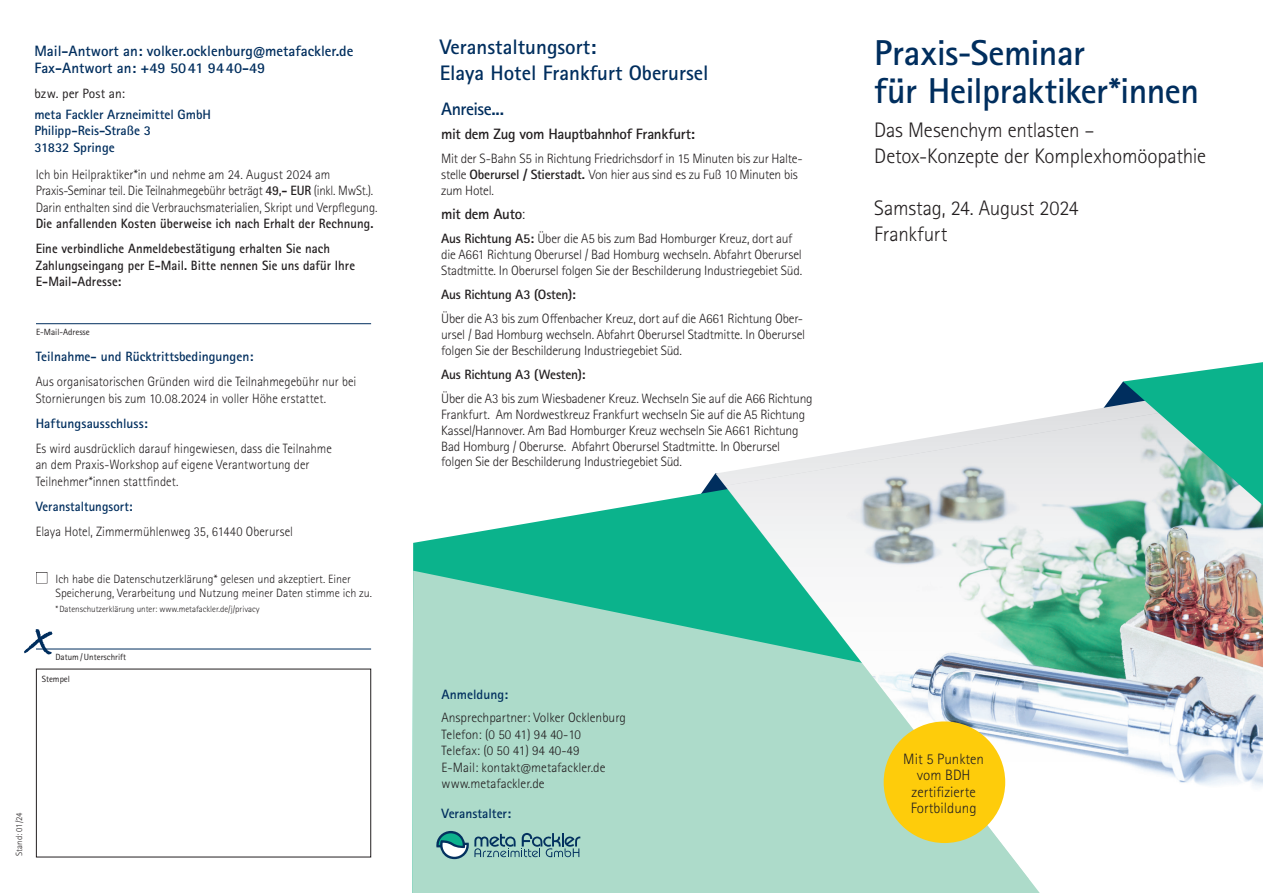
<style>
.page{position:relative;width:1263px;height:893px;background:#fff}
.page>*{position:absolute;margin:0;border:0;box-sizing:border-box;transform-origin:0 0}
.t1{font:700 36px/37.5px "Rotis Sans Serif Std";letter-spacing:-.015em;color:#002e5e}
.t2{font:300 21px/25.7px "Rotis Sans Serif Std";letter-spacing:-.01em;color:#231f20}
.t3{font:700 21px/25.2px "Rotis Sans Serif Std";color:#002e5e}
.t4{font:700 18px "Rotis Sans Serif Std";letter-spacing:-.03em;color:#002e5e}
.t5{font:700 15px/16.5px "Rotis Sans Serif Std";color:#002e5e}
.t6{font:700 15px "Rotis Sans Serif Std";letter-spacing:-.02em;color:#231f20}
.t7{font:300 15px/16.5px "Rotis Sans Serif Std";color:#231f20;text-align:center}
.t8{font:300 13.5px/15.8px "Rotis Sans Serif Std";letter-spacing:-.015em;color:#231f20}
.t9{font:300 13.5px/16.5px "Rotis Sans Serif Std";letter-spacing:-.015em;color:#231f20;scale:.95 1}
.t10{font:700 13.5px/25px "Rotis Sans Serif Std";color:#231f20;scale:.95 1}
.t11{font:700 13.5px/16.5px "Rotis Sans Serif Std";color:#002e5e}
.t12{font:700 13.5px "Rotis Sans Serif Std";color:#231f20}
.t13{font:700 13.5px "Rotis Sans Serif Std";color:#002e5e;scale:.95 1}
.t14{font:13.5px "Rotis Sans Serif Std";letter-spacing:.01em;color:#231f20}
.t15{font:300 12px/14.4px "Rotis Sans Serif Std";color:#231f20}
.t16{font:300 9px "Rotis Sans Serif Std";color:#231f20}
.t17{font:9px "Rotis Sans Serif Std";color:#231f20}
.s1{font-weight:700}
.s2{font-weight:300}
.s3{font-size:27px}
</style>
<div class="page">
<svg style="left:413px;top:474px;width:302px;height:97px;fill:#0bb38c"></svg>
<svg style="left:412px;top:571px;width:303px;height:322px;background:#9dd7c3"></svg>
<svg style="left:715px;top:472px;width:10px;height:421px;background:#72c9b2"></svg>
<div style="left:725px;top:878px;width:315px;height:15px;background:#addbca"></div>
<img style="left:725px;top:408px;width:538px;height:470px">
<div style="left:36px;top:669px;width:335px;height:188px;border:1px solid #231f20"></div>
<hr style="left:36px;top:649px;width:335px;height:1px;background:#002e5e">
<hr style="left:36px;top:323px;width:335px;height:1px;background:#002e5e">
<div style="left:884px;top:721px;width:121px;height:122px;background:#fecc0b;border-radius:50%"></div>
<svg style="left:1101px;top:362px;width:162px;height:155px;background:#7bc8b7"></svg>
<svg style="left:436px;top:831px;width:144px;height:28px;background:#7fafae"></svg>
<svg style="left:36px;top:648px;width:20px;height:2px"></svg>
<p class="t5" style="left:34px;top:43px;width:321px">Mail-Antwort an: volker.ocklenburg@metafackler.de<br>Fax-Antwort an: +49 5041 9440-49</p>
<p class="t14" style="left:34px;top:85px;width:92px">bzw. per Post an:</p>
<p class="t11" style="left:34px;top:106px;width:178px">meta Fackler Arzneimittel GmbH<br>Philipp-Reis-Straße 3<br>31832 Springe</p>
<p class="t9" style="left:36px;top:166px;width:361px">Ich bin Heilpraktiker*in und nehme am 24. August 2024 am<br>Praxis-Seminar teil. Die Teilnahmegebühr beträgt <span class="s1">49,- EUR</span> (inkl. MwSt.).<br>Darin enthalten sind die Verbrauchsmaterialien, Skript und Verpflegung.</p>
<p class="t10" style="left:36px;top:211px;width:357px">Die anfallenden Kosten überweise ich nach Erhalt der Rechnung.<br>Eine verbindliche Anmeldebestätigung erhalten Sie nach</p>
<p class="t10" style="left:36px;top:257px;width:338px;line-height:16.5px">Zahlungseingang per E-Mail. Bitte nennen Sie uns dafür Ihre<br>E-Mail-Adresse:</p>
<p class="t17" style="left:36px;top:326px;width:55px">E-Mail-Adresse</p>
<p class="t11" style="left:36px;top:348px;width:219px">Teilnahme- und Rücktrittsbedingungen:</p>
<p class="t9" style="left:36px;top:374px;width:339px">Aus organisatorischen Gründen wird die Teilnahmegebühr nur bei<br>Stornierungen bis zum 10.08.2024 in voller Höhe erstattet.</p>
<p class="t11" style="left:36px;top:415px;width:113px">Haftungsausschluss:</p>
<p class="t9" style="left:36px;top:440px;width:313px">Es wird ausdrücklich darauf hingewiesen, dass die Teilnahme an dem Praxis-Workshop auf eigene Verantwortung der<br>Teilnehmer*innen stattfindet.</p>
<p class="t13" style="left:36px;top:498px;width:104px">Veranstaltungsort:</p>
<p class="t9" style="left:36px;top:523px;width:272px">Elaya Hotel, Zimmermühlenweg 35, 61440 Oberursel</p>
<p class="t15" style="left:56px;top:572px;width:318px;text-indent:-20px">■ Ich habe die Datenschutzerklärung* gelesen und akzeptiert. Einer<br>Speicherung, Verarbeitung und Nutzung meiner Daten stimme ich zu.</p>
<p class="t16" style="left:56px;top:604px;width:206px">*Datenschutzerklärung unter: www.metafackler.de/j/privacy</p>
<p class="t17" style="left:55px;top:652px;width:72px">Datum/Unterschrift</p>
<p class="t17" style="left:42px;top:674px;width:30px">Stempel</p>
<p class="t16" style="left:14px;top:856px;width:45px;rotate:-90deg">Stand: 01/24</p>
<h2 class="t3" style="left:440px;top:34px;width:271px">Veranstaltungsort:<br>Elaya Hotel Frankfurt Oberursel</h2>
<h3 class="t4" style="left:441px;top:97px;width:64px">Anreise...</h3>
<p class="t6" style="left:441px;top:124px;width:255px">mit dem Zug vom Hauptbahnhof Frankfurt:</p>
<p class="t8" style="left:441px;top:151px;width:363px">Mit der S-Bahn S5 in Richtung Friedrichsdorf in 15 Minuten bis zur Halte&shy;stelle <span class="s1">Oberursel / Stierstadt.</span> Von hier aus sind es zu Fuß 10 Minuten bis zum Hotel.</p>
<p class="t6" style="left:441px;top:204px;width:85px">mit dem Auto<span class="s2">:</span></p>
<p class="t8" style="left:441px;top:231px;width:363px"><span class="s1">Aus Richtung A5:</span> Über die A5 bis zum Bad Homburger Kreuz, dort auf die A661 Richtung Oberursel / Bad Homburg wechseln. Abfahrt Oberursel<br>Stadtmitte. In Oberursel folgen Sie der Beschilderung Industriegebiet Süd.</p>
<p class="t12" style="left:441px;top:286px;width:136px">Aus Richtung A3 (Osten):</p>
<p class="t8" style="left:441px;top:311px;width:365px">Über die A3 bis zum Offenbacher Kreuz, dort auf die A661 Richtung Ober&shy;ursel / Bad Homburg wechseln. Abfahrt Oberursel Stadtmitte. In Oberursel folgen Sie der Beschilderung Industriegebiet Süd.</p>
<p class="t12" style="left:441px;top:366px;width:146px">Aus Richtung A3 (Westen):</p>
<p class="t8" style="left:441px;top:391px;width:373px">Über die A3 bis zum Wiesbadener Kreuz. Wechseln Sie auf die A66 Richtung Frankfurt. Am Nordwestkreuz Frankfurt wechseln Sie auf die A5 Richtung Kassel/Hannover. Am Bad Homburger Kreuz wechseln Sie A661 Richtung Bad Homburg / Oberurse. Abfahrt Oberursel Stadtmitte. In Oberursel folgen Sie der Beschilderung Industriegebiet Süd.</p>
<p class="t11" style="left:442px;top:686px;width:68px">Anmeldung:</p>
<p class="t8" style="left:442px;top:710px;width:186px;line-height:16.5px">Ansprechpartner: Volker Ocklenburg<br>Telefon: (0 50 41) 94 40-10<br>Telefax: (0 50 41) 94 40-49<br>E-Mail: kontakt@metafackler.de www.metafackler.de</p>
<p class="t11" style="left:442px;top:805px;width:71px">Veranstalter:</p>
<h1 class="t1" style="left:874px;top:34px;width:326px">Praxis<span class="s3">-</span>Seminar<br>für Heilpraktiker*innen</h1>
<h2 class="t2" style="left:874px;top:118px;width:333px">Das Mesenchym entlasten –<br>Detox-Konzepte der Komplexhomöopathie</h2>
<h2 class="t2" style="left:874px;top:195px;width:206px">Samstag, 24. August 2024<br>Frankfurt</h2>
<p class="t7" style="left:903px;top:750px;width:82px">Mit 5 Punkten vom BDH zertifizierte<br>Fortbildung</p>
</div>
